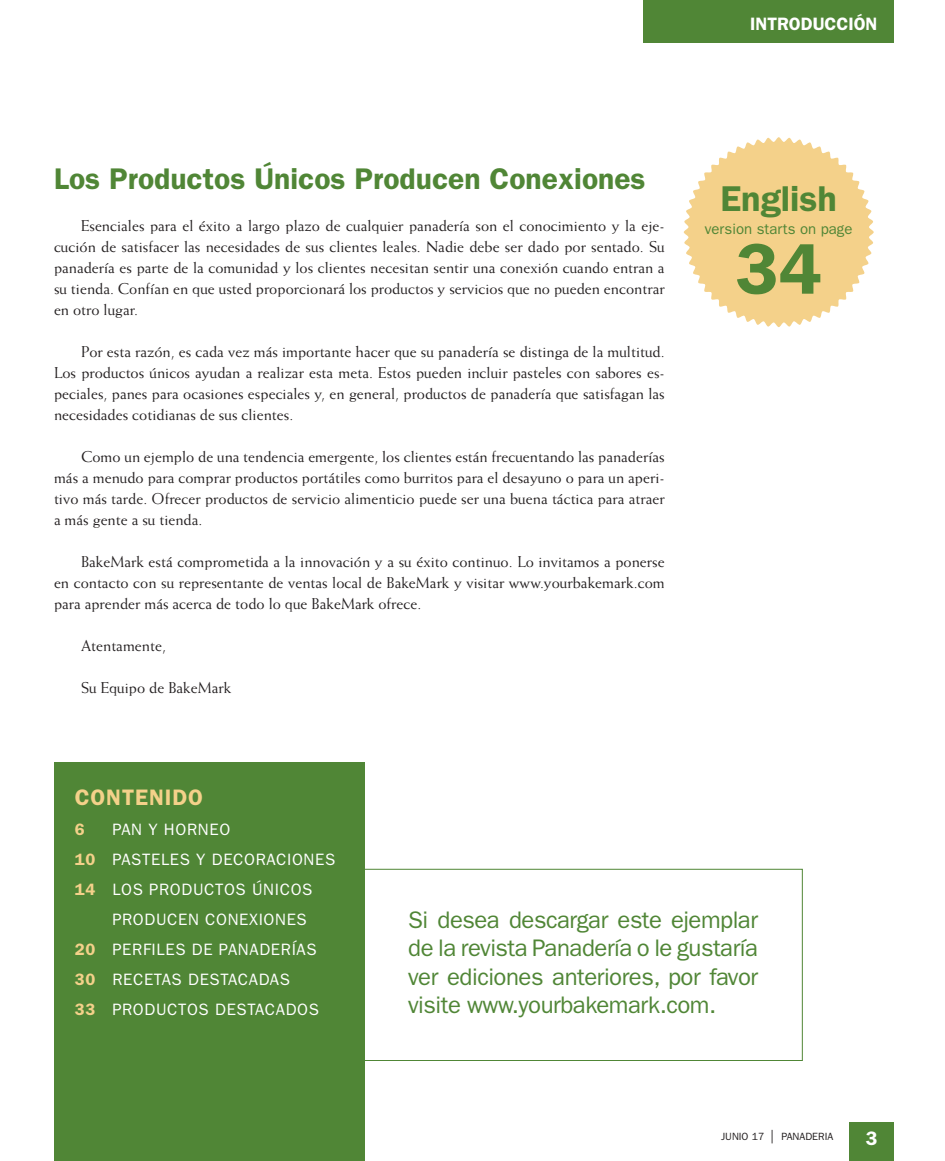
<style>
.page{position:relative;width:945px;height:1161px;background:#fff}
.page>*{position:absolute;margin:0;border:0;box-sizing:border-box;transform-origin:0 0}
.t1{font:600 72px "ITC Franklin Gothic Std";color:#508636}
.t2{font:600 36px "ITC Franklin Gothic Std";color:#508636}
.t3{font:600 30px "ITC Franklin Gothic Std";color:#508636}
.t4{font:24px/28.5px "ITC Franklin Gothic Std";letter-spacing:-.02em;color:#508636;text-align:justify}
.t5{font:600 22.5px "ITC Franklin Gothic Std";letter-spacing:.04em;color:#f4d18a}
.t6{font:600 19.5px "ITC Franklin Gothic Std";color:#fff}
.t7{font:600 18px "ITC Franklin Gothic Std";color:#fff}
.t8{font:16.5px "ITC Franklin Gothic Std";letter-spacing:.04em;color:#fff}
.t9{font:600 16.5px "ITC Franklin Gothic Std";color:#f4d18a}
.t10{font:15.75px/21px "Weiss Std";color:#231f20;text-align:justify}
.t11{font:15px "ITC Franklin Gothic Std";color:#508636}
.t12{font:10.5px "ITC Franklin Gothic Std";color:#231f20}
.s1{font-weight:600;color:#f4d18a}
.s2{font-size:13.5px}
</style>
<div class="page">
<div style="left:644px;top:0;width:250px;height:43px;background:#508636"></div>
<div style="left:849px;top:1122px;width:45px;height:39px;background:#508636"></div>
<div style="left:341px;top:869px;width:462px;height:192px;border:1px solid #508636"></div>
<div style="left:54px;top:763px;width:310px;height:398px;background:#508636"></div>
<svg style="left:684px;top:137px;width:190px;height:190px"></svg>
<p class="t7" style="left:750px;top:13px;width:129px">INTRODUCCIÓN</p>
<h3 class="t3" style="left:54px;top:161px;width:593px">Los Productos Únicos Producen Conexiones</h3>
<p class="t10" style="left:54px;top:215px;width:612px;text-indent:27px">Esenciales para el éxito a largo plazo de cualquier panadería son el conocimiento y la eje&shy;cución de satisfacer las necesidades de sus clientes leales. Nadie debe ser dado por sentado. Su panadería es parte de la comunidad y los clientes necesitan sentir una conexión cuando entran a su tienda. Confían en que usted proporcionará los productos y servicios que no pueden encontrar en otro lugar.</p>
<p class="t10" style="left:54px;top:341px;width:612px;text-indent:27px">Por esta razón, es cada vez más importante hacer que su panadería se distinga de la multitud.<br>Los productos únicos ayudan a realizar esta meta. Estos pueden incluir pasteles con sabores es&shy;peciales, panes para ocasiones especiales y, en general, productos de panadería que satisfagan las necesidades cotidianas de sus clientes.</p>
<p class="t10" style="left:54px;top:446px;width:612px;text-indent:27px">Como un ejemplo de una tendencia emergente, los clientes están frecuentando las panaderías más a menudo para comprar productos portátiles como burritos para el desayuno o para un aperi&shy;tivo más tarde. Ofrecer productos de servicio alimenticio puede ser una buena táctica para atraer a más gente a su tienda.</p>
<p class="t10" style="left:54px;top:551px;width:612px;text-indent:27px">BakeMark está comprometida a la innovación y a su éxito continuo. Lo invitamos a ponerse en contacto con su representante de ventas local de BakeMark y visitar www.yourbakemark.com para aprender más acerca de todo lo que BakeMark ofrece.</p>
<p class="t10" style="left:81px;top:635px;width:87px">Atentamente,</p>
<p class="t10" style="left:81px;top:677px;width:152px">Su Equipo de BakeMark</p>
<h2 class="t2" style="left:720px;top:178px;width:118px">English</h2>
<p class="t11" style="left:705px;top:221px;width:149px">version starts on page</p>
<h1 class="t1" style="left:736px;top:226px;width:88px">34</h1>
<h3 class="t5" style="left:75px;top:784px;width:130px">CONTENIDO</h3>
<p class="t9" style="left:75px;top:819px;width:11px">6</p>
<p class="t8" style="left:112px;top:820px;width:119px">PAN Y HORNEO</p>
<p class="t8" style="left:75px;top:850px;width:262px"><span class="s1">10</span> PASTELES Y DECORACIONES</p>
<p class="t8" style="left:75px;top:880px;width:239px"><span class="s1">14</span> LOS PRODUCTOS ÚNICOS</p>
<p class="t8" style="left:112px;top:910px;width:196px">PRODUCEN CONEXIONES</p>
<p class="t8" style="left:75px;top:940px;width:243px"><span class="s1">20</span> PERFILES DE PANADERÍAS</p>
<p class="t8" style="left:75px;top:970px;width:217px"><span class="s1">30</span> RECETAS DESTACADAS</p>
<p class="t8" style="left:75px;top:1000px;width:246px"><span class="s1">33</span> PRODUCTOS DESTACADOS</p>
<h3 class="t4" style="left:408px;top:905px;width:351px">Si desea descargar este ejemplar de la revista Panadería o le gustaría ver ediciones anteriores, por favor visite www.yourbakemark.com.</h3>
<p class="t12" style="left:721px;top:1131px;width:114px">JUNIO 17 <span class="s2">|</span> PANADERIA</p>
<p class="t6" style="left:866px;top:1127px;width:13px">3</p>
</div>
